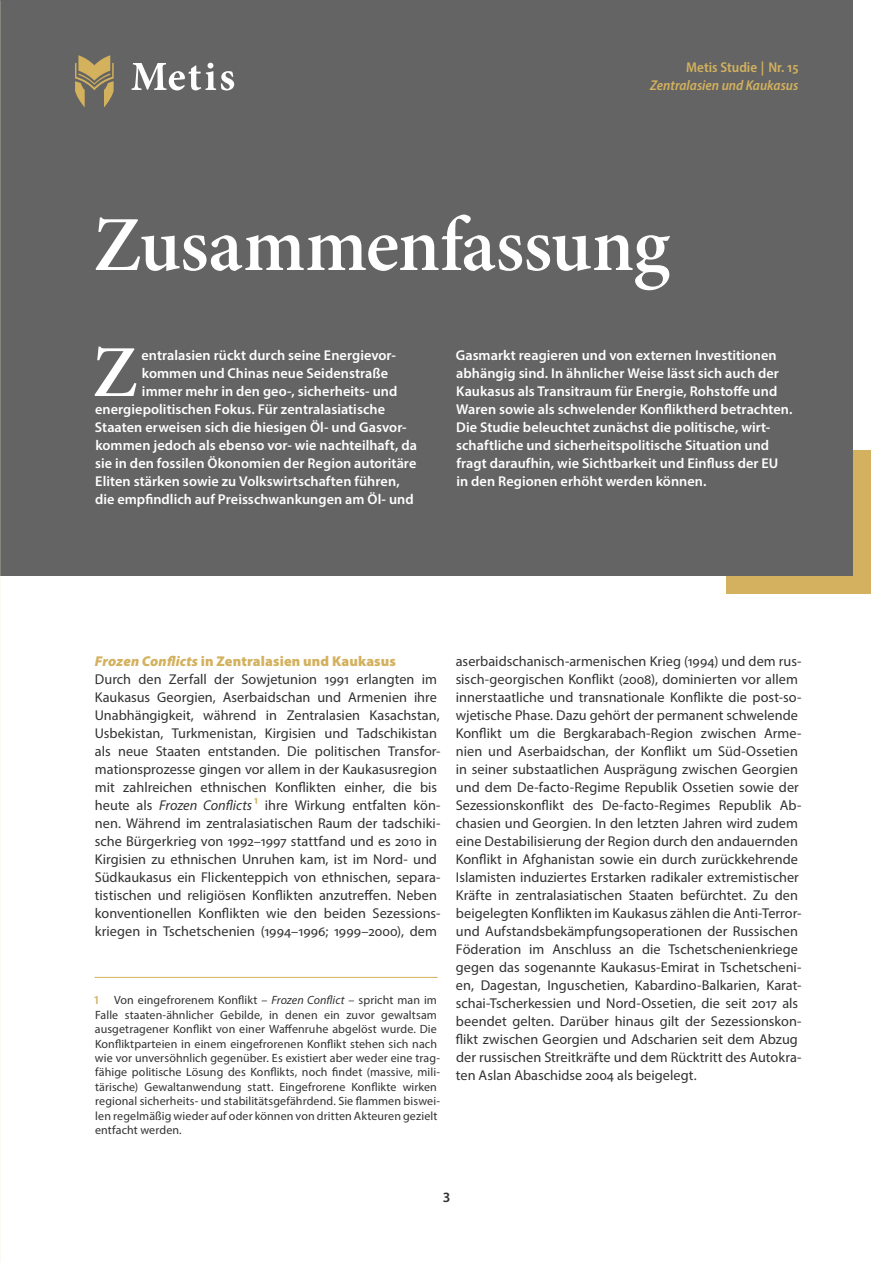
<style>
.page{position:relative;width:893px;height:1263px;background:#fff}
.page>*{position:absolute;margin:0;border:0;box-sizing:border-box;transform-origin:0 0}
.t1{font:600 78px "Minion 3 Subhead";letter-spacing:-.01em;color:#fff}
.t2{font:600 73.35px "Minion 3 Subhead";color:#fff}
.t3{font:14.25px/18px "Myriad Pro";letter-spacing:.005em;color:#323232}
.t4{font:600 14.25px/18px "Myriad Pro";letter-spacing:.005em;color:#fff}
.t5{font:italic 600 semi-condensed 14.25px "Myriad Pro";color:#d3b15e}
.t6{font:600 semi-condensed 14.25px "Myriad Pro";color:#d3b15e}
.t7{font:600 14.25px "Myriad Pro";color:#323232}
.t8{font:12px/14.4px "Myriad Pro";letter-spacing:.01em;color:#323232}
.t9{font:600 12px "Myriad Pro";color:#d3b15e}
.s1{font-weight:900;font-style:italic;color:#d3b15e}
.s2{font-weight:900;color:#d3b15e}
.s3{font-style:italic}
.s4{font-weight:600;color:#d3b15e}
</style>
<div class="page">
<hr style="left:94px;top:977px;width:343px;height:1px;background:#d3b15e">
<div style="left:852px;top:450px;width:18px;height:144px;background:#d3b15e"></div>
<div style="left:726px;top:576px;width:144px;height:18px;background:#d3b15e"></div>
<div style="left:0;top:0;width:852px;height:576px;background:#646464"></div>
<svg style="left:0;top:0;width:1px;height:576px"></svg>
<svg style="left:132px;top:63px;width:102px;height:27px"></svg>
<svg style="left:75px;top:55px;width:39px;height:52px"></svg>
<p class="t6" style="left:686px;top:58px;width:114px">Metis Studie | Nr. 15</p>
<p class="t5" style="left:650px;top:76px;width:150px">Zentralasien und Kaukasus</p>
<h1 class="t1" style="left:94px;top:191px;width:576px">Zusammenfassung</h1>
<h2 class="t2" style="left:94px;top:322px;width:45px">Z</h2>
<p class="t4" style="left:141px;top:346px;width:256px">entralasien rückt durch seine Energievor-</p>
<p class="t4" style="left:142px;top:364px;width:248px">kommen und Chinas neue Seidenstraße</p>
<p class="t4" style="left:142px;top:382px;width:257px">immer mehr in den geo-, sicherheits- und</p>
<p class="t4" style="left:95px;top:400px;width:291px">energiepolitischen Fokus. Für zentralasiatische</p>
<p class="t4" style="left:95px;top:418px;width:313px">Staaten erweisen sich die hiesigen Öl- und Gasvor-</p>
<p class="t4" style="left:95px;top:436px;width:323px">kommen jedoch als ebenso vor- wie nachteilhaft, da</p>
<p class="t4" style="left:95px;top:454px;width:323px">sie in den fossilen Ökonomien der Region autoritäre</p>
<p class="t4" style="left:95px;top:472px;width:306px">Eliten stärken sowie zu Volkswirtschaften führen,</p>
<p class="t4" style="left:95px;top:490px;width:320px">die empfindlich auf Preisschwankungen am Öl- und</p>
<p class="t4" style="left:455px;top:346px;width:338px">Gasmarkt reagieren und von externen Investitionen abhängig sind. In ähnlicher Weise lässt sich auch der Kaukasus als Transitraum für Energie, Rohstoffe und Waren sowie als schwelender Konfliktherd betrachten.<br>Die Studie beleuchtet zunächst die politische, wirt&shy;schaftliche und sicherheitspolitische Situation und fragt daraufhin, wie Sichtbarkeit und Einfluss der EU in den Regionen erhöht werden können.</p>
<p class="t3" style="left:95px;top:652px;width:347px"><span class="s1">Frozen Conflicts</span> <span class="s2">in Zentralasien und Kaukasus<br></span>Durch den Zerfall der Sowjetunion 1991 erlangten im Kaukasus Georgien, Aserbaidschan und Armenien ihre Unabhängigkeit, während in Zentralasien Kasachstan, Usbekistan, Turkmenistan, Kirgisien und Tadschikistan als neue Staaten entstanden. Die politischen Transfor&shy;mationsprozesse gingen vor allem in der Kaukasusregion mit zahlreichen ethnischen Konflikten einher, die bis heute als <span class="s3">Frozen Conflicts</span><span class="s4">1</span> ihre Wirkung entfalten kön&shy;nen. Während im zentralasiatischen Raum der tadschiki&shy;sche Bürgerkrieg von 1992–1997 stattfand und es 2010 in Kirgisien zu ethnischen Unruhen kam, ist im Nord- und Südkaukasus ein Flickenteppich von ethnischen, separa&shy;tistischen und religiösen Konflikten anzutreffen. Neben konventionellen Konflikten wie den beiden Sezessions&shy;kriegen in Tschetschenien (1994–1996; 1999–2000), dem</p>
<p class="t8" style="left:95px;top:993px;width:346px;text-indent:19px">Von eingefrorenem Konflikt – <span class="s3">Frozen Conflict</span> – spricht man im Falle staaten-ähnlicher Gebilde, in denen ein zuvor gewaltsam ausgetragener Konflikt von einer Waffenruhe abgelöst wurde. Die Konfliktparteien in einem eingefrorenen Konflikt stehen sich nach wie vor unversöhnlich gegenüber. Es existiert aber weder eine trag&shy;fähige politische Lösung des Konflikts, noch findet (massive, mili&shy;tärische) Gewaltanwendung statt. Eingefrorene Konflikte wirken regional sicherheits- und stabilitätsgefährdend. Sie flammen biswei&shy;len regelmäßig wieder auf oder können von dritten Akteuren gezielt entfacht werden.</p>
<p class="t9" style="left:94px;top:993px;width:6px">1</p>
<p class="t3" style="left:455px;top:652px;width:347px">aserbaidschanisch-armenischen Krieg (1994) und dem rus&shy;sisch-georgischen Konflikt (2008), dominierten vor allem innerstaatliche und transnationale Konflikte die post-so&shy;wjetische Phase. Dazu gehört der permanent schwelende Konflikt um die Bergkarabach-Region zwischen Arme&shy;nien und Aserbaidschan, der Konflikt um Süd-Ossetien in seiner substaatlichen Ausprägung zwischen Georgien und dem De-facto-Regime Republik Ossetien sowie der Sezessionskonflikt des De-facto-Regimes Republik Ab&shy;chasien und Georgien. In den letzten Jahren wird zudem eine Destabilisierung der Region durch den andauernden Konflikt in Afghanistan sowie ein durch zurückkehrende Islamisten induziertes Erstarken radikaler extremistischer Kräfte in zentralasiatischen Staaten befürchtet. Zu den beigelegten Konflikten im Kaukasus zählen die Anti-Terror&shy;und Aufstandsbekämpfungsoperationen der Russischen Föderation im Anschluss an die Tschetschenienkriege gegen das sogenannte Kaukasus-Emirat in Tschetscheni&shy;en, Dagestan, Inguschetien, Kabardino-Balkarien, Karat&shy;schai-Tscherkessien und Nord-Ossetien, die seit 2017 als beendet gelten. Darüber hinaus gilt der Sezessionskon&shy;flikt zwischen Georgien und Adscharien seit dem Abzug der russischen Streitkräfte und dem Rücktritt des Autokra&shy;ten Aslan Abaschidse 2004 als beigelegt.</p>
<p class="t7" style="left:442px;top:1188px;width:9px">3</p>
</div>
